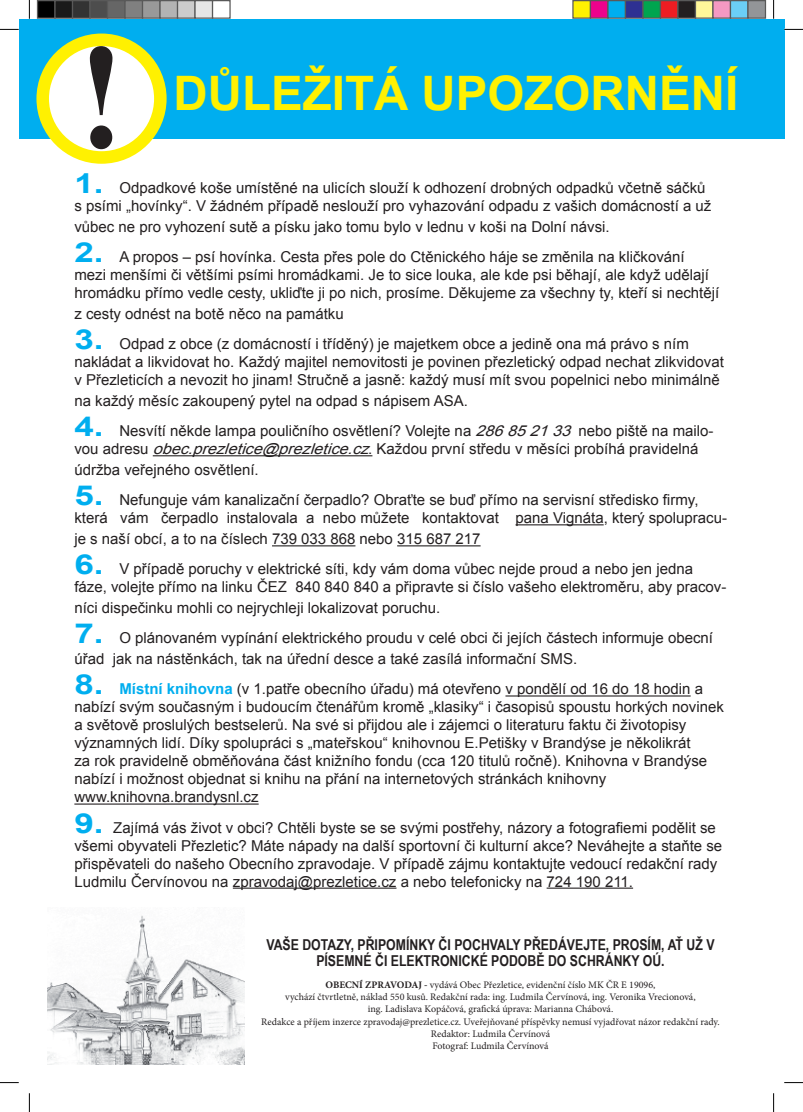
<style>
.page{position:relative;width:803px;height:1112px;background:#fff}
.page>*{position:absolute;margin:0;border:0;box-sizing:border-box;transform-origin:0 0}
.t1{font:700 149.12px "Times New Roman";color:#231f20;scale:.93 1}
.t2{font:700 47.5px "Arial";color:#fff101}
.t3{font:15px/18px "Arial";color:#231f20}
.t4{font:700 15px/16.2px "Arial Narrow";color:#231f20;text-align:center}
.t5{font:10px/12px "Minion Pro";color:#231f20;text-align:center}
.s1{font-weight:700;font-size:27.5px;color:#00aeef}
.s2{font-style:italic}
.s3{font-weight:700;color:#00aeef}
.s4{font-weight:700}
</style>
<div class="page">
<img style="left:47px;top:915px;width:198px;height:149px">
<hr style="left:153px;top:455px;width:219px;height:1px;background:#231f20">
<hr style="left:515px;top:524px;width:89px;height:1px;background:#231f20">
<hr style="left:272px;top:545px;width:83px;height:1px;background:#231f20">
<hr style="left:397px;top:545px;width:84px;height:1px;background:#231f20">
<hr style="left:505px;top:695px;width:186px;height:1px;background:#231f20">
<hr style="left:74px;top:803px;width:185px;height:1px;background:#231f20">
<hr style="left:233px;top:887px;width:163px;height:1px;background:#231f20">
<hr style="left:547px;top:887px;width:86px;height:1px;background:#231f20">
<div style="left:19px;top:19px;width:765px;height:119px;background:#00aeef"></div>
<div style="left:43px;top:40px;width:117px;height:117px;background:#fff;border-radius:50%"></div>
<div style="left:36px;top:34px;width:131px;height:130px;border:12px solid #fff101;border-radius:50%"></div>
<svg style="left:0;top:29px;width:19px;height:1px"></svg>
<svg style="left:784px;top:29px;width:19px;height:1px"></svg>
<svg style="left:0;top:1082px;width:19px;height:1px"></svg>
<svg style="left:784px;top:1082px;width:19px;height:1px"></svg>
<svg style="left:29px;top:0;width:1px;height:19px"></svg>
<svg style="left:29px;top:1093px;width:1px;height:18px"></svg>
<svg style="left:773px;top:0;width:1px;height:19px"></svg>
<svg style="left:773px;top:1093px;width:1px;height:18px"></svg>
<div style="left:38px;top:1px;width:17px;height:17px;background:#000"></div>
<div style="left:37px;top:0;width:19px;height:19px;border:1px solid #595959"></div>
<div style="left:55px;top:1px;width:18px;height:17px;background:#1a1a1a"></div>
<div style="left:54px;top:0;width:19px;height:19px;border:1px solid #595959"></div>
<div style="left:73px;top:1px;width:17px;height:17px;background:#333"></div>
<div style="left:72px;top:0;width:19px;height:19px;border:1px solid #595959"></div>
<div style="left:90px;top:1px;width:18px;height:17px;background:#4d4d4d"></div>
<div style="left:89px;top:0;width:19px;height:19px;border:1px solid #595959"></div>
<div style="left:108px;top:1px;width:17px;height:17px;background:#666"></div>
<div style="left:107px;top:0;width:19px;height:19px;border:1px solid #595959"></div>
<div style="left:125px;top:1px;width:18px;height:17px;background:#808080"></div>
<div style="left:124px;top:0;width:19px;height:19px;border:1px solid #595959"></div>
<div style="left:143px;top:1px;width:17px;height:17px;background:#999"></div>
<div style="left:142px;top:0;width:19px;height:19px;border:1px solid #595959"></div>
<div style="left:160px;top:1px;width:18px;height:17px;background:#b3b3b3"></div>
<div style="left:159px;top:0;width:19px;height:19px;border:1px solid #595959"></div>
<div style="left:178px;top:1px;width:17px;height:17px;background:#ccc"></div>
<div style="left:177px;top:0;width:19px;height:19px;border:1px solid #595959"></div>
<div style="left:195px;top:1px;width:18px;height:17px;background:#e6e6e6"></div>
<div style="left:194px;top:0;width:19px;height:19px;border:1px solid #595959"></div>
<div style="left:212px;top:0;width:19px;height:19px;border:1px solid #595959"></div>
<div style="left:573px;top:1px;width:17px;height:17px;background:#fff101"></div>
<div style="left:572px;top:0;width:19px;height:19px;border:1px solid #595959"></div>
<div style="left:590px;top:1px;width:18px;height:17px;background:#ed028c"></div>
<div style="left:590px;top:0;width:18px;height:19px;border:1px solid #595959"></div>
<div style="left:608px;top:1px;width:17px;height:17px;background:#00aeef"></div>
<div style="left:607px;top:0;width:19px;height:19px;border:1px solid #595959"></div>
<div style="left:625px;top:1px;width:18px;height:17px;background:#2e3092"></div>
<div style="left:625px;top:0;width:18px;height:19px;border:1px solid #595959"></div>
<div style="left:643px;top:1px;width:17px;height:17px;background:#00a54f"></div>
<div style="left:642px;top:0;width:19px;height:19px;border:1px solid #595959"></div>
<div style="left:660px;top:1px;width:18px;height:17px;background:#ee1d23"></div>
<div style="left:660px;top:0;width:18px;height:19px;border:1px solid #595959"></div>
<div style="left:678px;top:1px;width:17px;height:17px;background:#231f20"></div>
<div style="left:677px;top:0;width:19px;height:19px;border:1px solid #595959"></div>
<div style="left:695px;top:1px;width:18px;height:17px;background:#fff79a"></div>
<div style="left:695px;top:0;width:18px;height:19px;border:1px solid #595959"></div>
<div style="left:713px;top:1px;width:17px;height:17px;background:#f499c2"></div>
<div style="left:712px;top:0;width:19px;height:19px;border:1px solid #595959"></div>
<div style="left:730px;top:1px;width:18px;height:17px;background:#6bcff6"></div>
<div style="left:730px;top:0;width:18px;height:19px;border:1px solid #595959"></div>
<div style="left:748px;top:1px;width:17px;height:17px;background:#939598"></div>
<div style="left:747px;top:0;width:19px;height:19px;border:1px solid #595959"></div>
<h1 class="t1" style="left:78px;top:-6px;width:51px">!</h1>
<h2 class="t2" style="left:174px;top:61px;width:566px">DŮLEŽITÁ UPOZORNĚNÍ</h2>
<p class="t3" style="left:74px;top:179px;width:638px"><span class="s1">1.</span> Odpadkové koše umístěné na ulicích slouží k odhození drobných odpadků včetně sáčků s psími „hovínky“. V žádném případě neslouží pro vyhazování odpadu z vašich domácností a už</p>
<p class="t3" style="left:74px;top:218px;width:537px">vůbec ne pro vyhození sutě a písku jako tomu bylo v lednu v koši na Dolní návsi.</p>
<p class="t3" style="left:74px;top:248px;width:646px"><span class="s1">2.</span> A propos – psí hovínka. Cesta přes pole do Ctěnického háje se změnila na kličkování mezi menšími či většími psími hromádkami. Je to sice louka, ale kde psi běhají, ale když udělají hromádku přímo vedle cesty, ukliďte ji po nich, prosíme. Děkujeme za všechny ty, kteří si nechtějí</p>
<p class="t3" style="left:74px;top:305px;width:271px">z cesty odnést na botě něco na památku</p>
<p class="t3" style="left:74px;top:335px;width:651px"><span class="s1">3.</span> Odpad z obce (z domácností i tříděný) je majetkem obce a jedině ona má právo s ním nakládat a likvidovat ho. Každý majitel nemovitosti je povinen přezletický odpad nechat zlikvidovat v Přezleticích a nevozit ho jinam! Stručně a jasně: každý musí mít svou popelnici nebo minimálně</p>
<p class="t3" style="left:74px;top:392px;width:395px">na každý měsíc zakoupený pytel na odpad s nápisem ASA.</p>
<p class="t3" style="left:74px;top:422px;width:641px"><span class="s1">4.</span> Nesvítí někde lampa pouličního osvětlení? Volejte na <span class="s2">286852133</span> nebo piště na mailo&shy;vou adresu <span class="s2">obec.prezletice@prezletice.cz</span>. Každou první středu v měsíci probíhá pravidelná</p>
<p class="t3" style="left:74px;top:461px;width:186px">údržba veřejného osvětlení.</p>
<p class="t3" style="left:74px;top:491px;width:654px"><span class="s1">5.</span> Nefunguje vám kanalizační čerpadlo? Obraťte se buď přímo na servisní středisko firmy, která vám čerpadlo instalovala a nebo můžete kontaktovat pana Vignáta, který spolupracu-</p>
<p class="t3" style="left:74px;top:530px;width:408px">je s naší obcí, a to na číslech 739 033 868 nebo 315 687 217</p>
<p class="t3" style="left:74px;top:560px;width:653px"><span class="s1">6.</span> V případě poruchy v elektrické síti, kdy vám doma vůbec nejde proud a nebo jen jedna fáze, volejte přímo na linku ČEZ 840 840 840 a připravte si číslo vašeho elektroměru, aby pracov-</p>
<p class="t3" style="left:74px;top:599px;width:367px">níci dispečinku mohli co nejrychleji lokalizovat poruchu.</p>
<p class="t3" style="left:74px;top:627px;width:640px;line-height:21px"><span class="s1">7.</span> O plánovaném vypínání elektrického proudu v celé obci či jejích částech informuje obecní úřad jak na nástěnkách, tak na úřední desce a také zasílá informační SMS.</p>
<p class="t3" style="left:74px;top:680px;width:651px"><span class="s1">8.</span> <span class="s3">Místní knihovna</span> (v 1.patře obecního úřadu) má otevřeno v pondělí od 16 do 18 hodin a nabízí svým současným i budoucím čtenářům kromě „klasiky“ i časopisů spoustu horkých novinek a světově proslulých bestselerů. Na své si přijdou ale i zájemci o literaturu faktu či životopisy významných lidí. Díky spolupráci s „mateřskou“ knihovnou E.Petišky v Brandýse je několikrát<br>za rok pravidelně obměňována část knižního fondu (cca 120 titulů ročně). Knihovna v Brandýse nabízí i možnost objednat si knihu na přání na internetových stránkách knihovny www.knihovna.brandysnl.cz</p>
<p class="t3" style="left:74px;top:818px;width:649px"><span class="s1">9.</span> Zajímá vás život v obci? Chtěli byste se se svými postřehy, názory a fotografiemi podělit se všemi obyvateli Přezletic? Máte nápady na další sportovní či kulturní akce? Neváhejte a staňte se přispěvateli do našeho Obecního zpravodaje. V případě zájmu kontaktujte vedoucí redakční rady Ludmilu Červínovou na zpravodaj@prezletice.cz a nebo telefonicky na 724 190 211.</p>
<p class="t4" style="left:266px;top:935px;width:450px">VAŠE DOTAZY, PŘIPOMÍNKY ČI POCHVALY PŘEDÁVEJTE, PROSÍM, AŤ UŽ V<br>PÍSEMNÉ ČI ELEKTRONICKÉ PODOBĚ DO SCHRÁNKY OÚ.</p>
<p class="t5" style="left:261px;top:979px;width:460px"><span class="s4">OBECNÍ ZPRAVODAJ -</span> vydává Obec Přezletice, evidenční číslo MK ČR E 19096,<br>vychází čtvrtletně, náklad 550 kusů. Redakční rada: ing. Ludmila Červínová, ing. Veronika Vrecionová,<br>ing. Ladislava Kopáčová, grafická úprava: Marianna Chábová.<br>Redakce a příjem inzerce zpravodaj@prezletice.cz. Uveřejňované příspěvky nemusí vyjadřovat názor redakční rady.<br>Redaktor: Ludmila Červínová<br>Fotograf: Ludmila Červínová</p>
</div>
